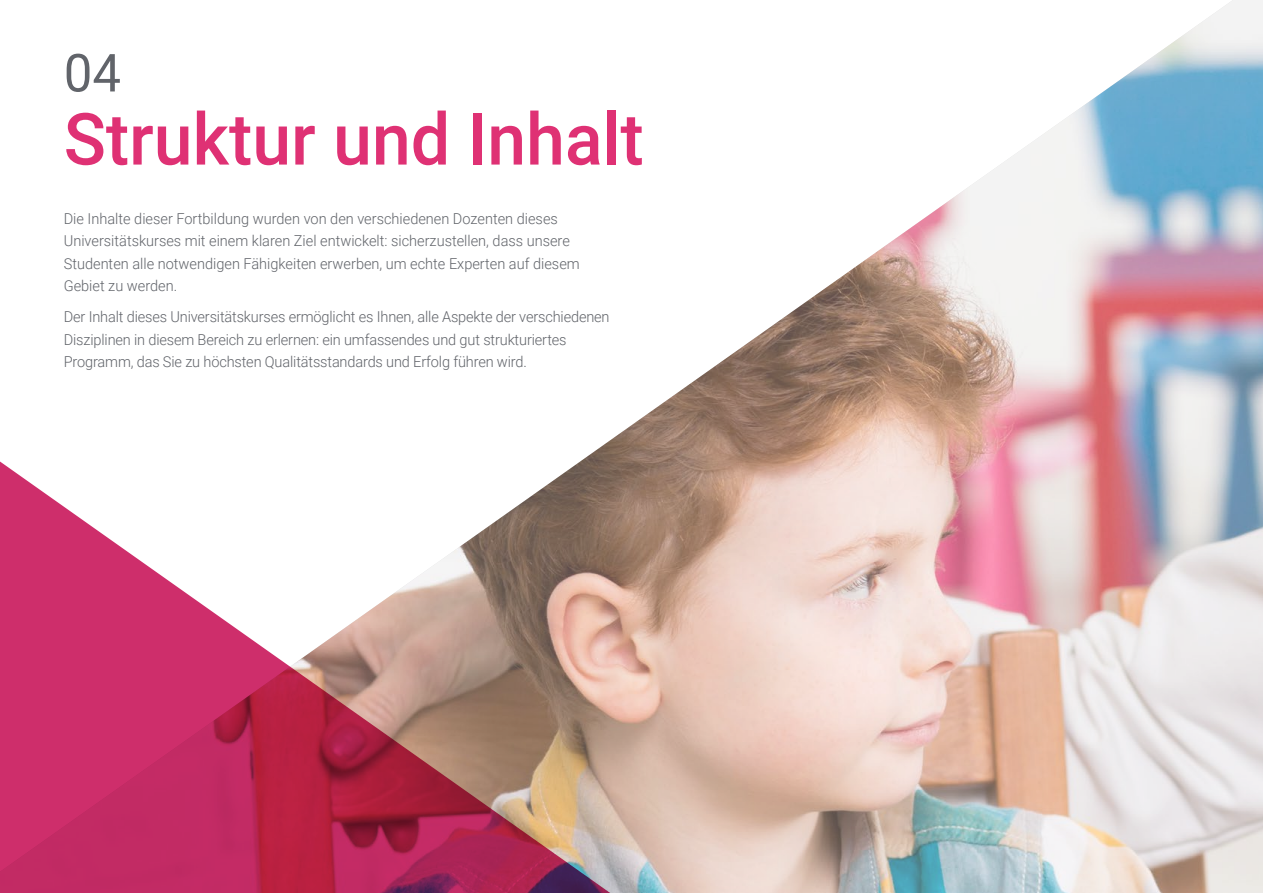
<style>
.page{position:relative;width:1263px;height:893px;background:#fff}
.page>*{position:absolute;margin:0;border:0;box-sizing:border-box;transform-origin:0 0}
.t1{font:500 72px "Roboto";color:#df3174}
.t2{font:52.5px "Roboto";color:#61646a}
.t3{font:300 15px/22.5px "Roboto";letter-spacing:-.01em;color:#61646a}
</style>
<div class="page">
<img style="left:602px;top:0;width:661px;height:893px">
<svg style="left:0;top:446px;width:640px;height:447px"></svg>
<h2 class="t2" style="left:64px;top:36px;width:59px">04</h2>
<h1 class="t1" style="left:64px;top:89px;width:581px">Struktur und Inhalt</h1>
<p class="t3" style="left:64px;top:207px;width:517px">Die Inhalte dieser Fortbildung wurden von den verschiedenen Dozenten dieses Universitätskurses mit einem klaren Ziel entwickelt: sicherzustellen, dass unsere Studenten alle notwendigen Fähigkeiten erwerben, um echte Experten auf diesem Gebiet zu werden.</p>
<p class="t3" style="left:64px;top:305px;width:547px">Der Inhalt dieses Universitätskurses ermöglicht es Ihnen, alle Aspekte der verschiedenen<br>Disziplinen in diesem Bereich zu erlernen: ein umfassendes und gut strukturiertes<br>Programm, das Sie zu höchsten Qualitätsstandards und Erfolg führen wird.</p>
</div>
